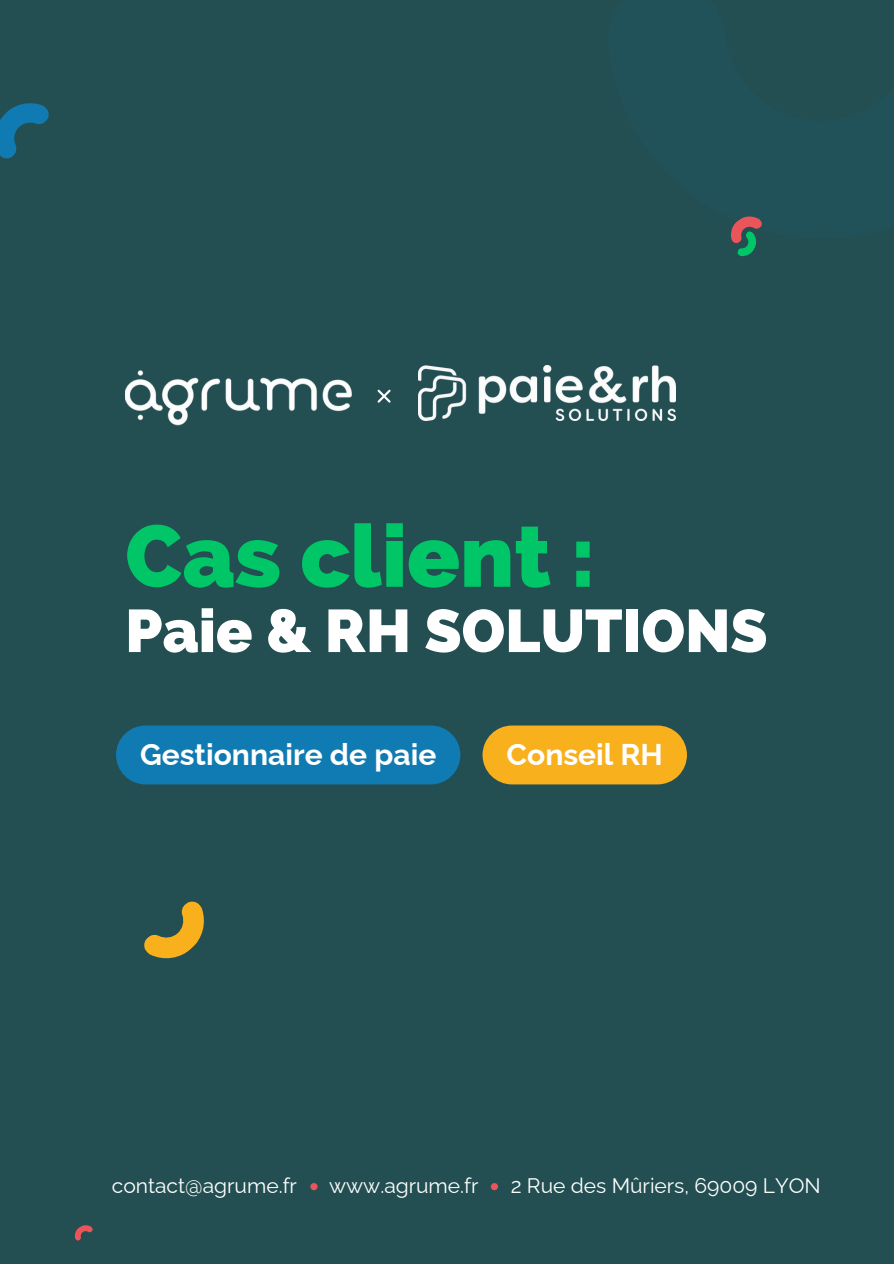
<style>
.page{position:relative;width:894px;height:1264px;background:#fff}
.page>*{position:absolute;margin:0;border:0;box-sizing:border-box;transform-origin:0 0}
.t1{font:800 87px "Raleway";color:#00c667}
.t2{font:800 60px "Raleway";color:#fff}
.t3{font:700 30px "Raleway";color:#fff}
.t4{font:21px "Raleway";color:#fff}
</style>
<div class="page">
<div style="left:0;top:0;width:893px;height:1263px;background:#234f52"></div>
<img style="left:125px;top:370px;width:227px;height:56px">
<svg style="left:74px;top:1225px;width:19px;height:15px"></svg>
<svg style="left:310px;top:1182px;width:7px;height:8px"></svg>
<svg style="left:490px;top:1182px;width:8px;height:8px"></svg>
<svg style="left:731px;top:216px;width:31px;height:40px"></svg>
<svg style="left:0;top:103px;width:49px;height:56px"></svg>
<svg style="left:144px;top:901px;width:60px;height:58px"></svg>
<img style="left:418px;top:366px;width:257px;height:55px">
<svg style="left:377px;top:389px;width:14px;height:14px"></svg>
<div style="left:116px;top:725px;width:344px;height:59px;background:#107bb2;border-radius:29px"></div>
<svg style="left:482px;top:725px;width:204px;height:59px;background:#eaa920"></svg>
<p class="t1" style="left:125px;top:505px;width:471px">Cas client :</p>
<p class="t2" style="left:125px;top:595px;width:643px">Paie &amp; RH SOLUTIONS</p>
<p class="t3" style="left:140px;top:736px;width:298px">Gestionnaire de paie</p>
<h1 class="t3" style="left:506px;top:736px;width:158px">Conseil RH</h1>
<p class="t4" style="left:112px;top:1173px;width:186px">contact@agrume.fr</p>
<p class="t4" style="left:329px;top:1173px;width:151px">www.agrume.fr</p>
<p class="t4" style="left:510px;top:1173px;width:311px">2 Rue des Mûriers, 69009 LYON</p>
</div>
